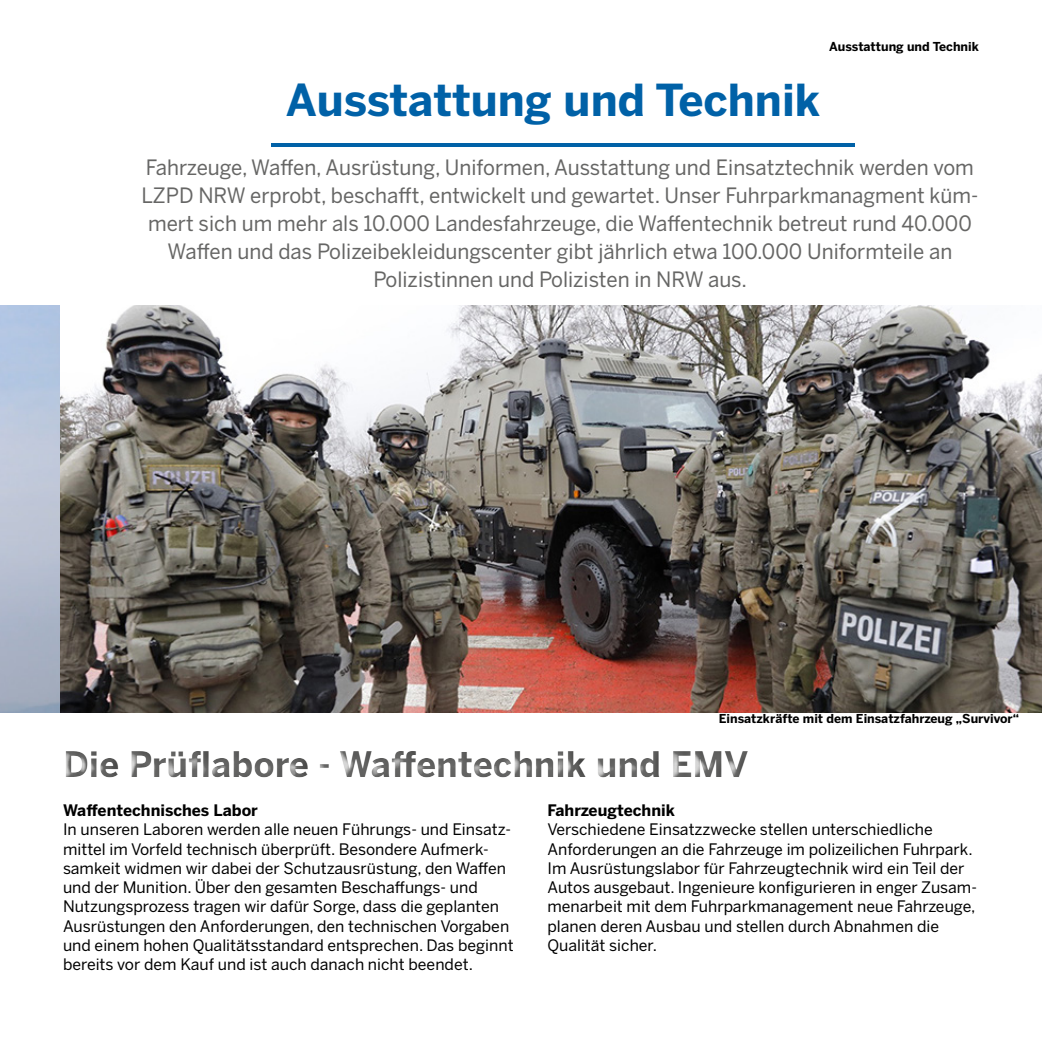
<style>
.page{position:relative;width:1042px;height:1042px;background:#fff}
.page>*{position:absolute;margin:0;border:0;box-sizing:border-box;transform-origin:0 0}
.t1{font:700 43.75px "Benton Sans";color:#0061a7}
.t2{font:700 35px "Benton Sans";color:#666665}
.t3{font:21px/28px "Benton Sans";color:#666665;text-align:center}
.t4{font:15.75px/19.2px "Benton Sans";color:#000}
.t5{font:700 15.75px "Benton Sans";color:#000}
.t6{font:700 12.25px "Benton Sans";color:#000}
</style>
<div class="page">
<img style="left:0;top:305px;width:61px;height:407px">
<img style="left:61px;top:305px;width:981px;height:407px">
<hr style="left:272px;top:143px;width:583px;height:4px;background:#0061a7">
<div style="left:64px;top:741px;width:696px;height:46px;background:#000;opacity:.75"></div>
<p class="t6" style="left:829px;top:39px;width:151px">Ausstattung und Technik</p>
<h1 class="t1" style="left:286px;top:74px;width:536px">Ausstattung und Technik</h1>
<p class="t3" style="left:141px;top:153px;width:838px">Fahrzeuge, Waffen, Ausrüstung, Uniformen, Ausstattung und Einsatztechnik werden vom LZPD NRW erprobt, beschafft, entwickelt und gewartet. Unser Fuhrparkmanagment küm&shy;mert sich um mehr als 10.000 Landesfahrzeuge, die Waffentechnik betreut rund 40.000<br>Waffen und das Polizeibekleidungscenter gibt jährlich etwa 100.000 Uniformteile an Polizistinnen und Polizisten in NRW aus.</p>
<p class="t6" style="left:719px;top:711px;width:302px">Einsatzkräfte mit dem Einsatzfahrzeug „Survivor“</p>
<h2 class="t2" style="left:63px;top:743px;width:687px">Die Prüflabore - Waffentechnik und EMV</h2>
<p class="t5" style="left:63px;top:801px;width:196px">Waffentechnisches Labor</p>
<p class="t4" style="left:63px;top:820px;width:452px">In unseren Laboren werden alle neuen Führungs- und Einsatz&shy;mittel im Vorfeld technisch überprüft. Besondere Aufmerk&shy;samkeit widmen wir dabei der Schutzausrüstung, den Waffen und der Munition. Über den gesamten Beschaffungs- und Nutzungsprozess tragen wir dafür Sorge, dass die geplanten Ausrüstungen den Anforderungen, den technischen Vorgaben und einem hohen Qualitätsstandard entsprechen. Das beginnt bereits vor dem Kauf und ist auch danach nicht beendet.</p>
<p class="t5" style="left:547px;top:801px;width:129px">Fahrzeugtechnik</p>
<p class="t4" style="left:547px;top:820px;width:431px">Verschiedene Einsatzzwecke stellen unterschiedliche Anforderungen an die Fahrzeuge im polizeilichen Fuhrpark.<br>Im Ausrüstungslabor für Fahrzeugtechnik wird ein Teil der Autos ausgebaut. Ingenieure konfigurieren in enger Zusam&shy;menarbeit mit dem Fuhrparkmanagement neue Fahrzeuge, planen deren Ausbau und stellen durch Abnahmen die Qualität sicher.</p>
</div>
